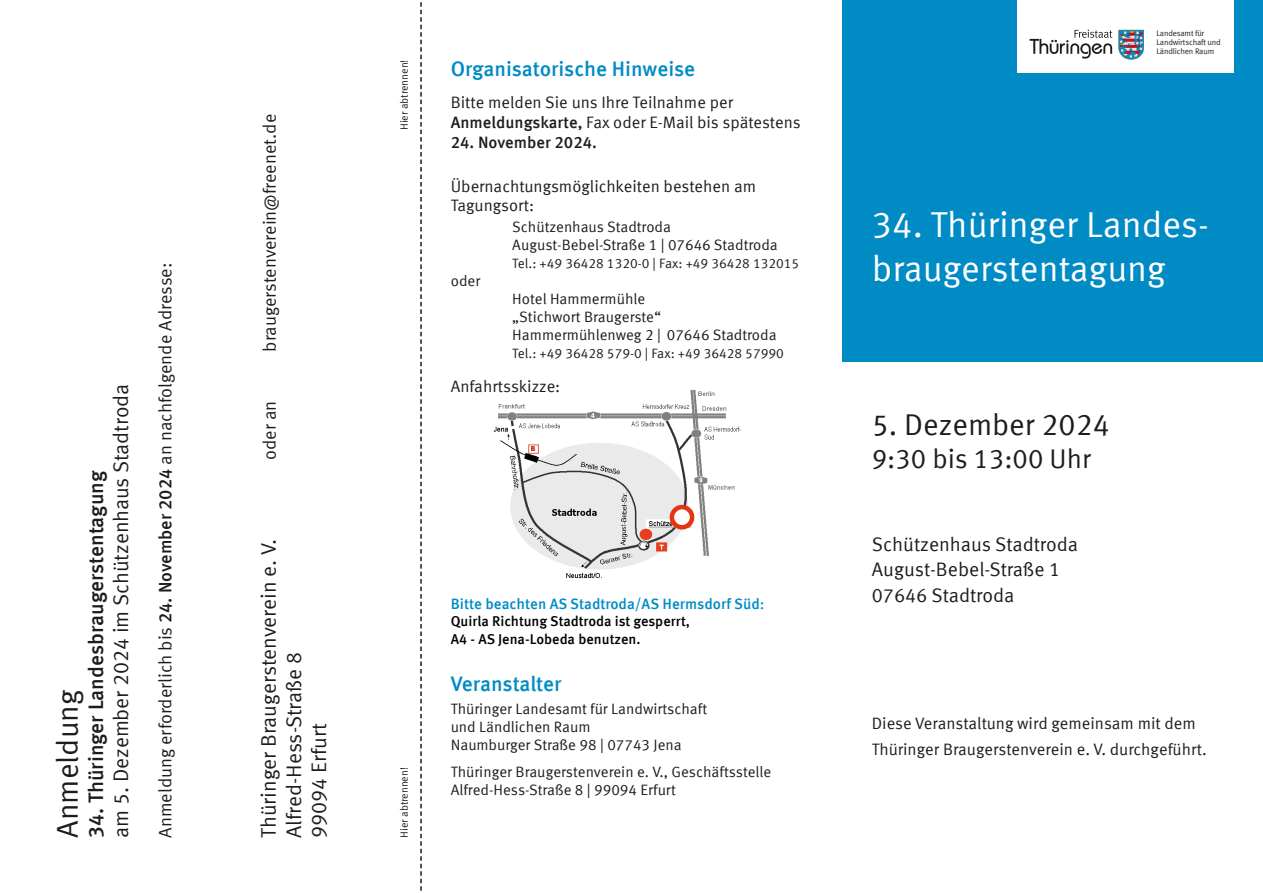
<style>
.page{position:relative;width:1263px;height:893px;background:#fff}
.page>*{position:absolute;margin:0;border:0;box-sizing:border-box;transform-origin:0 0}
.t1{font:36px/43.2px "Meta Offc Pro Norm";color:#fff}
.t2{font:30px "Meta Offc Pro Norm";color:#1d1d1b}
.t3{font:27px "Meta Offc Pro Norm";color:#1d1d1b}
.t4{font:21px/25.2px "Meta Offc Pro Norm";color:#1d1d1b}
.t5{font:500 21px "Meta Offc Pro";letter-spacing:-.005em;color:#008bc5}
.t6{font:500 21px "Meta Offc Pro";color:#1d1d1b}
.t7{font:19.5px/25.5px "Meta Offc Pro Norm";color:#1d1d1b}
.t8{font:18px "Meta Offc Pro Norm";color:#1d1d1b}
.t9{font:16.5px/19.8px "Meta Offc Pro Norm";color:#1d1d1b}
.t10{font:500 16.5px "Meta Offc Pro";color:#1d1d1b}
.t11{font:15px/18px "Meta Offc Pro Norm";color:#1d1d1b}
.t12{font:500 15px "Meta Offc Pro";color:#008bc5}
.t13{font:500 14.25px/18px "Meta Offc Pro";color:#000}
.t14{font:13.5px "Meta Offc Pro Norm";color:#1d1d1b}
.t15{font:10.5px "Meta Offc Pro Norm";color:#1d1d1b}
.t16{font:8.1px/9px "Meta Offc Pro Norm";letter-spacing:-.02em;color:#1d1d1b}
.s1{font-family:"Meta Offc Pro";font-weight:500}
</style>
<div class="page">
<svg style="left:420px;top:2px;width:2px;height:889px"></svg>
<div style="left:842px;top:0;width:421px;height:361px;background:#008bc5"></div>
<div style="left:1017px;top:0;width:216px;height:72px;background:#fff"></div>
<svg style="left:1029px;top:30px;width:83px;height:29px"></svg>
<svg style="left:1118px;top:30px;width:26px;height:30px"></svg>
<img style="left:493px;top:390px;width:248px;height:188px">
<div style="left:672px;top:507px;width:20px;height:20px;background:#fff;border-radius:50%"></div>
<div style="left:670px;top:505px;width:24px;height:24px;border:4px solid #e63412;border-radius:50%"></div>
<h3 class="t4" style="left:107px;top:838px;width:455px;rotate:-90deg">am 5. Dezember 2024 im Schützenhaus Stadtroda</h3>
<h3 class="t6" style="left:80px;top:838px;width:369px;rotate:-90deg">34. Thüringer Landesbraugerstentagung</h3>
<h2 class="t2" style="left:45px;top:838px;width:149px;rotate:-90deg">Anmeldung</h2>
<p class="t8" style="left:152px;top:838px;width:576px;rotate:-90deg">Anmeldung erforderlich bis <span class="s1">24. November 2024</span> an nachfolgende Adresse:</p>
<p class="t8" style="left:256px;top:352px;width:239px;rotate:-90deg">braugerstenverein@freenet.de</p>
<p class="t8" style="left:256px;top:460px;width:61px;rotate:-90deg">oder an</p>
<h3 class="t4" style="left:255px;top:838px;width:300px;rotate:-90deg">Thüringer Braugerstenverein e. V.</h3>
<h3 class="t4" style="left:280px;top:838px;width:187px;rotate:-90deg">Alfred-Hess-Straße 8<br>99094 Erfurt</h3>
<p class="t15" style="left:396px;top:130px;width:72px;rotate:-90deg">Hier abtrennen!</p>
<h3 class="t5" style="left:451px;top:52px;width:246px">Organisatorische Hinweise</h3>
<p class="t9" style="left:451px;top:91px;width:352px">Bitte melden Sie uns Ihre Teilnahme per<br><span class="s1">Anmeldungskarte,</span> Fax oder E-Mail bis spätestens</p>
<p class="t10" style="left:451px;top:129px;width:148px">24. November 2024.</p>
<p class="t9" style="left:451px;top:175px;width:307px">Übernachtungsmöglichkeiten bestehen am<br>Tagungsort:</p>
<p class="t11" style="left:512px;top:217px;width:267px">Schützenhaus Stadtroda<br>August-Bebel-Straße 1 | 07646 Stadtroda</p>
<p class="t14" style="left:512px;top:253px;width:288px">Tel.: +49 36428 1320-0 | Fax: +49 36428 132015</p>
<p class="t11" style="left:451px;top:271px;width:31px">oder</p>
<p class="t11" style="left:512px;top:289px;width:266px">Hotel Hammermühle<br>„Stichwort Braugerste“<br>Hammermühlenweg 2 | 07646 Stadtroda</p>
<p class="t14" style="left:512px;top:343px;width:273px">Tel.: +49 36428 579-0 | Fax: +49 36428 57990</p>
<p class="t9" style="left:451px;top:376px;width:111px">Anfahrtsskizze:</p>
<p class="t15" style="left:396px;top:838px;width:72px;rotate:-90deg">Hier abtrennen!</p>
<p class="t12" style="left:451px;top:592px;width:315px">Bitte beachten AS Stadtroda/AS Hermsdorf Süd:</p>
<p class="t13" style="left:451px;top:611px;width:241px">Quirla Richtung Stadtroda ist gesperrt,<br>A4 - AS Jena-Lobeda benutzen.</p>
<h3 class="t5" style="left:451px;top:667px;width:112px">Veranstalter</h3>
<p class="t11" style="left:451px;top:699px;width:258px">Thüringer Landesamt für Landwirtschaft und Ländlichen Raum<br>Naumburger Straße 98 | 07743 Jena</p>
<p class="t11" style="left:451px;top:762px;width:322px">Thüringer Braugerstenverein e. V., Geschäftsstelle<br>Alfred-Hess-Straße 8 | 99094 Erfurt</p>
<p class="t16" style="left:1156px;top:28px;width:66px">Landesamt für<br>Landwirtschaft und<br>Ländlichen Raum</p>
<h1 class="t1" style="left:872px;top:201px;width:339px">34. Thüringer Landes&shy;braugerstentagung</h1>
<h2 class="t2" style="left:872px;top:402px;width:240px">5. Dezember 2024</h2>
<h3 class="t3" style="left:872px;top:438px;width:221px">9:30 bis 13:00 Uhr</h3>
<h3 class="t7" style="left:872px;top:530px;width:208px">Schützenhaus Stadtroda<br>August-Bebel-Straße 1<br>07646 Stadtroda</h3>
<p class="t9" style="left:872px;top:710px;width:336px;line-height:25.5px">Diese Veranstaltung wird gemeinsam mit dem<br>Thüringer Braugerstenverein e. V. durchgeführt.</p>
</div>
